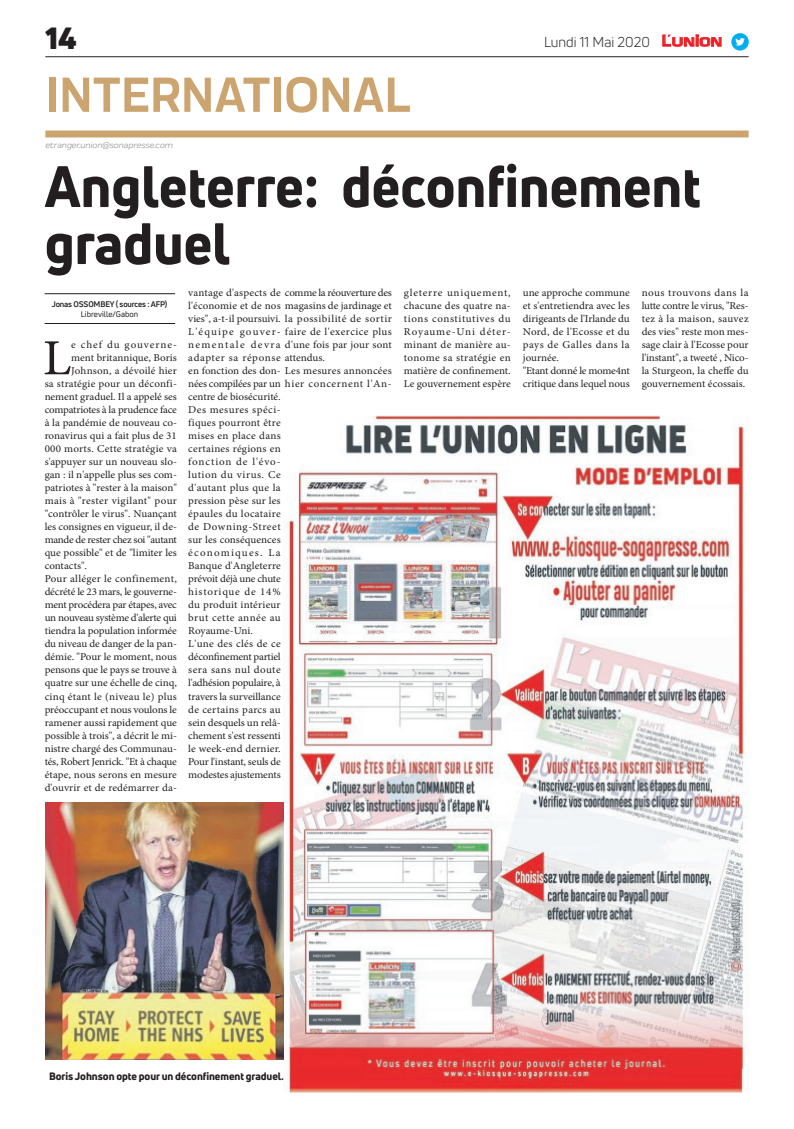
<style>
.page{position:relative;width:794px;height:1129px;background:#fff}
.page>*{position:absolute;margin:0;border:0;box-sizing:border-box;transform-origin:0 0}
.t1{font:800 57px/57px "Uni Neue";color:#231f20;scale:.95 1}
.t2{font:700 51px "Praktika";color:#cca470}
.t3{font:50.5px "Minion Pro";color:#231f20;scale:1.05 1}
.t4{font:900 30px "Uni Neue";color:#231f20}
.t5{font:14px "Uni Neue";color:#231f20}
.t6{font:10.5px/13px "Minion Pro";color:#231f20;scale:1.05 1}
.t7{font:10.5px "Minion Pro";letter-spacing:-.02em;color:#231f20;scale:1.05 1}
.t8{font:10.5px "Minion Pro";letter-spacing:.02em;color:#231f20;scale:1.05 1}
.t9{font:800 10.5px "Uni Neue";letter-spacing:-.005em;color:#231f20}
.t10{font:10.5px "Minion Pro";letter-spacing:-.03em;color:#231f20;scale:1.05 1}
.t11{font:10.5px "Minion Pro";letter-spacing:-.025em;color:#231f20;scale:1.05 1}
.t12{font:10.5px "Minion Pro";letter-spacing:.03em;color:#231f20;scale:1.05 1}
.t13{font:10.5px "Minion Pro";letter-spacing:.025em;color:#231f20;scale:1.05 1}
.t14{font:10.5px "Minion Pro";letter-spacing:.08em;color:#231f20;scale:1.05 1}
.t15{font:italic 9px "Praktika";color:#818386}
.t16{font:700 8px "Uni Neue";letter-spacing:-.02em;color:#231f20}
.t17{font:8px "Uni Neue";color:#231f20}
.s1{font-family:"Eurostile";font-weight:600;font-size:14.9px;color:#ee1d23}
.s2{font-family:"Eurostile";font-weight:600;font-size:11.4px;color:#ee1d23}
</style>
<div class="page">
<hr style="left:45px;top:56px;width:703px;height:1px;background:#231f20">
<div style="left:45px;top:130px;width:703px;height:7px;background:#cca470"></div>
<svg style="left:662px;top:34px;width:60px;height:13px"></svg>
<div style="left:731px;top:33px;width:17px;height:18px;background:#00aeef;border-radius:50%"></div>
<svg style="left:735px;top:38px;width:10px;height:8px"></svg>
<img style="left:283px;top:415px;width:463px;height:676px">
<hr style="left:45px;top:323px;width:130px;height:1px;background:#231f20">
<hr style="left:45px;top:293px;width:130px;height:1px;background:#231f20">
<img style="left:45px;top:802px;width:238px;height:257px">
<h3 class="t4" style="left:45px;top:17px;width:33px">14</h3>
<h2 class="t2" style="left:45px;top:54px;width:367px">INTERNATIONAL</h2>
<p class="t15" style="left:45px;top:139px;width:129px">etranger.union@sonapresse.com</p>
<h3 class="t5" style="left:544px;top:33px;width:179px">Lundi 11 Mai 2020 <span class="s1">L</span><span class="s2">UNION</span></h3>
<h1 class="t1" style="left:45px;top:157px;width:692px">Angleterre: déconfinement graduel</h1>
<p class="t16" style="left:52px;top:299px;width:117px">Jonas OSSOMBEY ( sources : AFP)</p>
<p class="t17" style="left:81px;top:309px;width:59px">Libreville/Gabon</p>
<p class="t6" style="left:188px;top:286px;width:195px">vantage d'aspects de comme la réouverture des l'économie et de nos magasins de jardinage et vies", a-t-il poursuivi. la possibilité de sortir<br>L'équipe gouver- faire de l'exercice plus nementale devra d'une fois par jour sont adapter sa réponse attendus.<br>en fonction des don- Les mesures annoncées nées compilées par un hier concernent l'An&shy;centre de biosécurité.<br>Des mesures spéci-<br>fiques pourront être<br>mises en place dans<br>certaines régions en<br>fonction de l'évo-<br>lution du virus. Ce<br>d'autant plus que la<br>pression pèse sur les<br>épaules du locataire<br>de Downing-Street<br>sur les conséquences<br>économiques. La<br>Banque d'Angleterre<br>prévoit déjà une chute<br>historique de 14%<br>du produit intérieur<br>brut cette année au<br>Royaume-Uni.<br>L'une des clés de ce<br>déconfinement partiel<br>sera sans nul doute<br>l'adhésion populaire, à<br>travers la surveillance<br>de certains parcs au<br>sein desquels un relâ-<br>chement s'est ressenti<br>le week-end dernier.<br>Pour l'instant, seuls de<br>modestes ajustements</p>
<p class="t6" style="left:404px;top:286px;width:103px;text-align:justify">gleterre uniquement, chacune des quatre na&shy;tions constitutives du Royaume-Uni déter&shy;minant de manière au&shy;tonome sa stratégie en matière de confinement.<br>Le gouvernement espère</p>
<p class="t6" style="left:523px;top:286px;width:103px">une approche commune et s'entretiendra avec les dirigeants de l'Irlande du<br>Nord, de l'Ecosse et du pays de Galles dans la journée.<br>"Etant donné le mome4nt critique dans lequel nous</p>
<p class="t6" style="left:641px;top:286px;width:103px;text-align:justify">nous trouvons dans la lutte contre le virus, ''Res&shy;tez à la maison, sauvez des vies'' reste mon mes&shy;sage clair à l'Ecosse pour l'instant", a tweeté , Nico&shy;la Sturgeon, la cheffe du gouvernement écossais.</p>
<h3 class="t3" style="left:43px;top:324px;width:29px">L</h3>
<p class="t14" style="left:71px;top:338px;width:102px">e chef du gouverne-</p>
<p class="t6" style="left:71px;top:351px;width:102px">ment britannique, Boris</p>
<p class="t8" style="left:71px;top:364px;width:102px">Johnson, a dévoilé hier</p>
<p class="t6" style="left:45px;top:377px;width:127px">sa stratégie pour un déconfi-</p>
<p class="t6" style="left:45px;top:390px;width:127px">nement graduel. Il a appelé ses</p>
<p class="t6" style="left:45px;top:403px;width:127px">compatriotes à la prudence face</p>
<p class="t6" style="left:45px;top:416px;width:127px">à la pandémie de nouveau co-</p>
<p class="t6" style="left:45px;top:429px;width:127px">ronavirus qui a fait plus de 31</p>
<p class="t8" style="left:45px;top:442px;width:127px">000 morts. Cette stratégie va</p>
<p class="t6" style="left:45px;top:455px;width:127px">s'appuyer sur un nouveau slo-</p>
<p class="t6" style="left:45px;top:468px;width:127px">gan : il n'appelle plus ses com-</p>
<p class="t6" style="left:45px;top:481px;width:127px">patriotes à "rester à la maison"</p>
<p class="t12" style="left:45px;top:494px;width:127px">mais à "rester vigilant" pour</p>
<p class="t6" style="left:45px;top:507px;width:127px">"contrôler le virus". Nuançant</p>
<p class="t6" style="left:45px;top:520px;width:127px">les consignes en vigueur, il de-</p>
<p class="t10" style="left:45px;top:533px;width:127px">mande de rester chez soi "autant</p>
<p class="t6" style="left:45px;top:546px;width:127px">que possible" et de "limiter les</p>
<p class="t6" style="left:45px;top:559px;width:42px">contacts".</p>
<p class="t13" style="left:45px;top:572px;width:127px">Pour alléger le confinement,</p>
<p class="t7" style="left:45px;top:585px;width:127px">décrété le 23 mars, le gouverne-</p>
<p class="t7" style="left:45px;top:598px;width:127px">ment procédera par étapes, avec</p>
<p class="t11" style="left:45px;top:611px;width:127px">un nouveau système d'alerte qui</p>
<p class="t6" style="left:45px;top:624px;width:127px">tiendra la population informée</p>
<p class="t6" style="left:45px;top:637px;width:127px">du niveau de danger de la pan-</p>
<p class="t6" style="left:45px;top:650px;width:127px">démie. "Pour le moment, nous</p>
<p class="t6" style="left:45px;top:663px;width:127px">pensons que le pays se trouve à</p>
<p class="t6" style="left:45px;top:676px;width:127px">quatre sur une échelle de cinq,</p>
<p class="t8" style="left:45px;top:689px;width:127px">cinq étant le (niveau le) plus</p>
<p class="t6" style="left:45px;top:702px;width:127px">préoccupant et nous voulons le</p>
<p class="t6" style="left:45px;top:715px;width:127px">ramener aussi rapidement que</p>
<p class="t6" style="left:45px;top:728px;width:127px">possible à trois", a décrit le mi-</p>
<p class="t6" style="left:45px;top:741px;width:127px">nistre chargé des Communau-</p>
<p class="t7" style="left:45px;top:754px;width:127px">tés, Robert Jenrick. "Et à chaque</p>
<p class="t6" style="left:45px;top:767px;width:127px">étape, nous serons en mesure</p>
<p class="t6" style="left:45px;top:780px;width:127px">d'ouvrir et de redémarrer da-</p>
<p class="t9" style="left:49px;top:1069px;width:236px">Boris Johnson opte pour un déconfinement graduel.</p>
</div>
